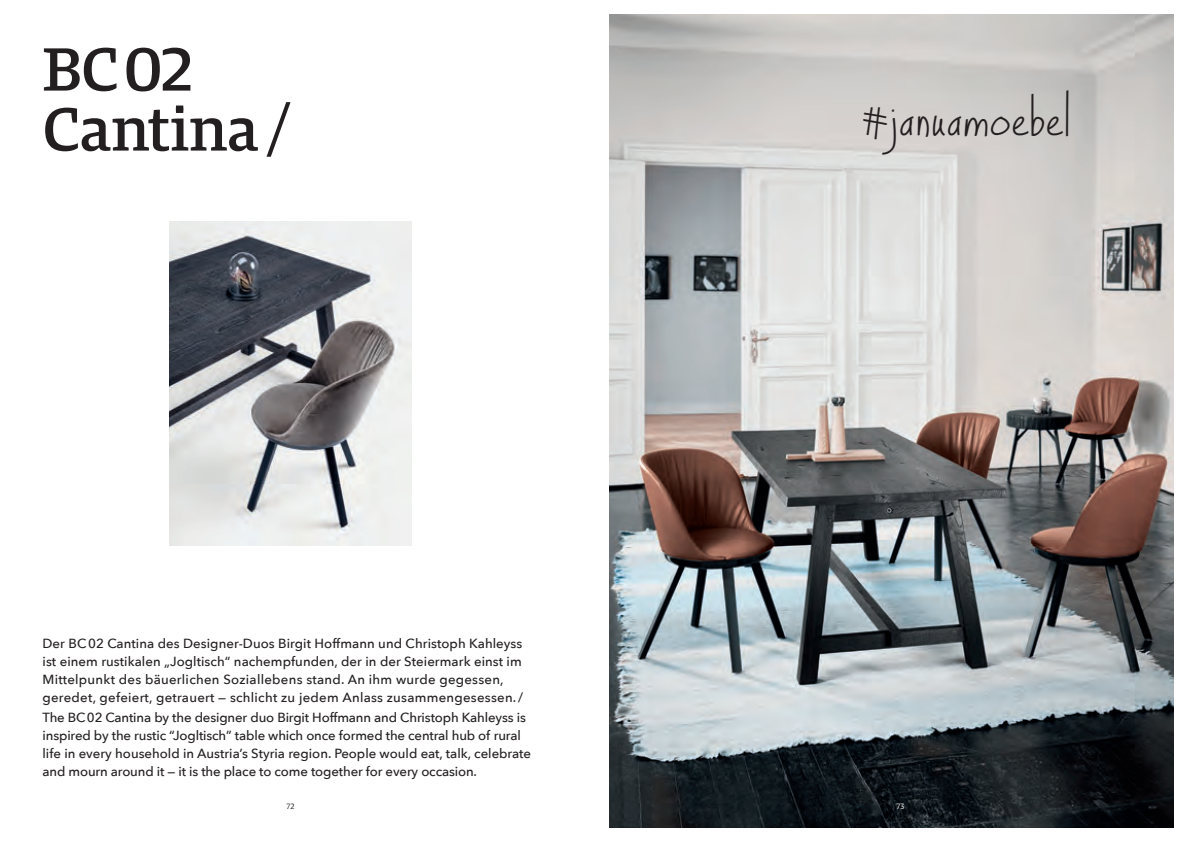
<style>
.page{position:relative;width:1191px;height:842px;background:#fff}
.page>*{position:absolute;margin:0;border:0;box-sizing:border-box;transform-origin:0 0}
.t1{font:500 63px/60px "Harrison Serif Pro";letter-spacing:-.005em;color:#231f20}
.t2{font:34px "Turkeyface";letter-spacing:.03em;color:#231f20}
.t3{font:500 13.2px/18px "Avenir Next";color:#231f20}
.t4{font:8px "Harrison Serif Pro";color:#231f20}
.t5{font:8px "Harrison Serif Pro";color:#fff}
.s1{font-weight:400}
</style>
<div class="page">
<img style="left:609px;top:14px;width:565px;height:814px">
<img style="left:169px;top:221px;width:243px;height:324px">
<h1 class="t1" style="left:42px;top:34px;width:252px">BC02<br>Cantina<span class="s1">/</span></h1>
<p class="t3" style="left:43px;top:634px;width:482px">Der BC02 Cantina des Designer-Duos Birgit Hoffmann und Christoph Kahleyss ist einem rustikalen „Jogltisch“ nachempfunden, der in der Steiermark einst im Mittelpunkt des bäuerlichen Soziallebens stand. An ihm wurde gegessen, geredet, gefeiert, getrauert — schlicht zu jedem Anlass zusammengesessen./</p>
<p class="t3" style="left:43px;top:708px;width:490px">The BC02 Cantina by the designer duo Birgit Hoffmann and Christoph Kahleyss is inspired by the rustic “Jogltisch” table which once formed the central hub of rural life in every household in Austria’s Styria region. People would eat, talk, celebrate and mourn around it — it is the place to come together for every occasion.</p>
<h2 class="t2" style="left:862px;top:105px;width:209px">#januamoebel</h2>
<p class="t4" style="left:286px;top:800px;width:10px">72</p>
<p class="t5" style="left:896px;top:800px;width:9px">73</p>
</div>
